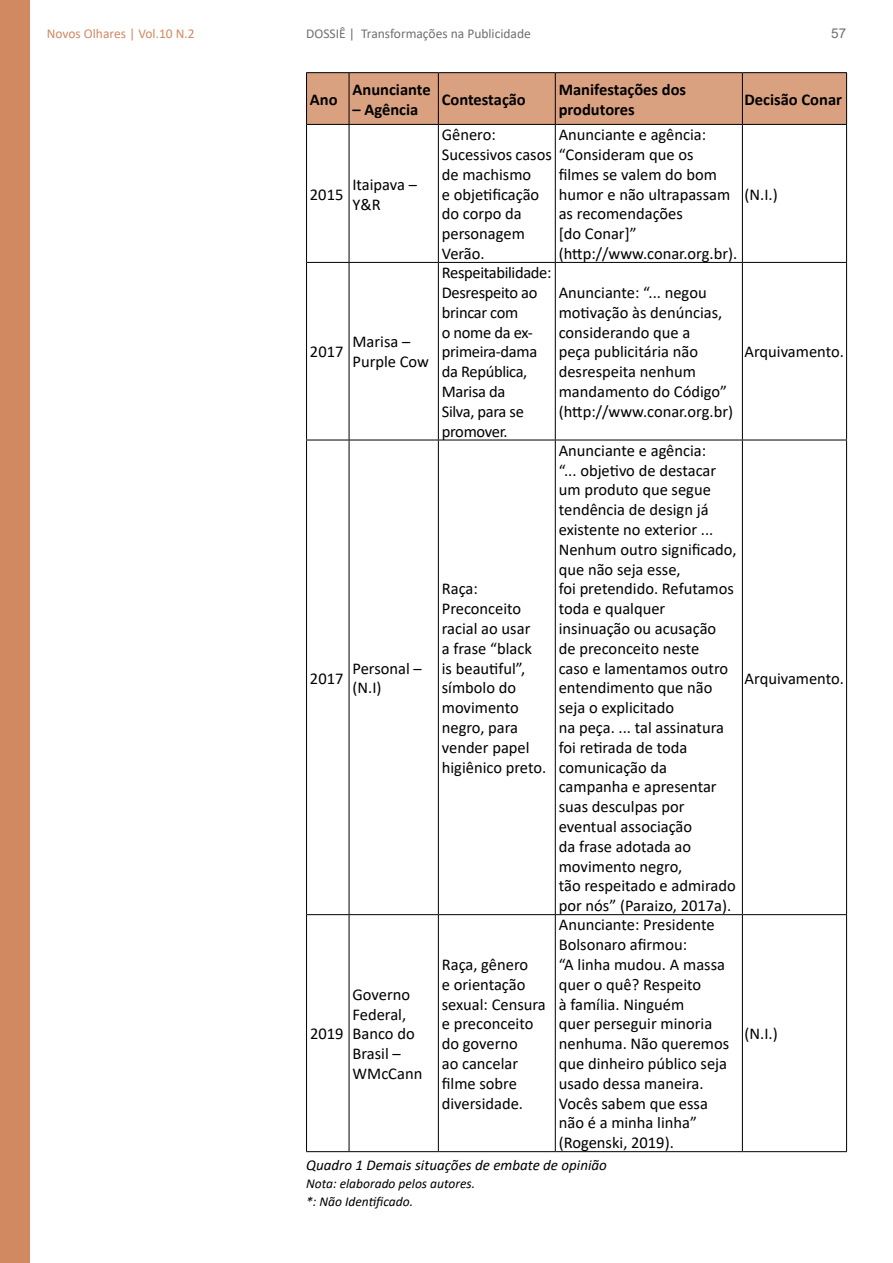
<style>
.page{position:relative;width:893px;height:1263px;background:#fff}
.page>*{position:absolute;margin:0;border:0;box-sizing:border-box;transform-origin:0 0}
.t1{font:16.5px/19.8px "Calibri";color:#000}
.t2{font:16.5px/19.8px "Calibri";letter-spacing:-.02em;color:#000}
.t3{font:700 16.5px/19.8px "Calibri";color:#000}
.t4{font:italic 15px "Calibri";color:#000}
.t5{font:italic 13.5px/18px "Calibri";color:#000}
.t6{font:13.5px "Calibri";color:#6e6f71}
.t7{font:13.5px "Calibri";color:#d18962}
.t8{font:13.5px "Arial";color:#706f6f}
</style>
<div class="page">
<div style="left:0;top:0;width:30px;height:1263px;background:#d18962"></div>
<div style="left:307px;top:73px;width:539px;height:51px;background:#daa181"></div>
<hr style="left:349px;top:73px;width:1px;height:51px;background:#000">
<hr style="left:438px;top:73px;width:1px;height:51px;background:#000">
<hr style="left:555px;top:73px;width:1px;height:51px;background:#000">
<hr style="left:742px;top:73px;width:1px;height:51px;background:#000">
<hr style="left:306px;top:125px;width:1px;height:137px;background:#000">
<hr style="left:349px;top:125px;width:1px;height:137px;background:#000">
<hr style="left:438px;top:125px;width:1px;height:137px;background:#000">
<hr style="left:555px;top:125px;width:1px;height:137px;background:#000">
<hr style="left:742px;top:125px;width:1px;height:137px;background:#000">
<hr style="left:846px;top:125px;width:1px;height:137px;background:#000">
<hr style="left:306px;top:262px;width:43px;height:1px;background:#000">
<hr style="left:306px;top:263px;width:1px;height:177px;background:#000">
<hr style="left:349px;top:262px;width:89px;height:1px;background:#000">
<hr style="left:349px;top:263px;width:1px;height:177px;background:#000">
<hr style="left:438px;top:262px;width:117px;height:1px;background:#000">
<hr style="left:438px;top:263px;width:1px;height:177px;background:#000">
<hr style="left:555px;top:262px;width:187px;height:1px;background:#000">
<hr style="left:555px;top:263px;width:1px;height:177px;background:#000">
<hr style="left:742px;top:262px;width:105px;height:1px;background:#000">
<hr style="left:742px;top:263px;width:1px;height:177px;background:#000">
<hr style="left:846px;top:263px;width:1px;height:177px;background:#000">
<hr style="left:306px;top:440px;width:43px;height:1px;background:#000">
<hr style="left:306px;top:440px;width:1px;height:474px;background:#000">
<hr style="left:349px;top:440px;width:89px;height:1px;background:#000">
<hr style="left:349px;top:440px;width:1px;height:474px;background:#000">
<hr style="left:438px;top:440px;width:117px;height:1px;background:#000">
<hr style="left:438px;top:440px;width:1px;height:474px;background:#000">
<hr style="left:555px;top:440px;width:187px;height:1px;background:#000">
<hr style="left:555px;top:440px;width:1px;height:474px;background:#000">
<hr style="left:742px;top:440px;width:105px;height:1px;background:#000">
<hr style="left:742px;top:440px;width:1px;height:474px;background:#000">
<hr style="left:846px;top:440px;width:1px;height:474px;background:#000">
<hr style="left:306px;top:914px;width:43px;height:1px;background:#000">
<hr style="left:306px;top:915px;width:1px;height:236px;background:#000">
<hr style="left:349px;top:914px;width:89px;height:1px;background:#000">
<hr style="left:349px;top:915px;width:1px;height:236px;background:#000">
<hr style="left:438px;top:914px;width:117px;height:1px;background:#000">
<hr style="left:438px;top:915px;width:1px;height:236px;background:#000">
<hr style="left:555px;top:914px;width:187px;height:1px;background:#000">
<hr style="left:555px;top:915px;width:1px;height:236px;background:#000">
<hr style="left:742px;top:914px;width:105px;height:1px;background:#000">
<hr style="left:742px;top:915px;width:1px;height:236px;background:#000">
<hr style="left:846px;top:915px;width:1px;height:236px;background:#000">
<hr style="left:306px;top:1151px;width:43px;height:1px;background:#000">
<hr style="left:349px;top:1151px;width:89px;height:1px;background:#000">
<hr style="left:438px;top:1151px;width:117px;height:1px;background:#000">
<hr style="left:555px;top:1151px;width:187px;height:1px;background:#000">
<hr style="left:742px;top:1151px;width:105px;height:1px;background:#000">
<hr style="left:306px;top:72px;width:43px;height:1px;background:#000">
<hr style="left:306px;top:73px;width:1px;height:51px;background:#000">
<hr style="left:349px;top:72px;width:89px;height:1px;background:#000">
<hr style="left:438px;top:72px;width:117px;height:1px;background:#000">
<hr style="left:555px;top:72px;width:187px;height:1px;background:#000">
<hr style="left:742px;top:72px;width:105px;height:1px;background:#000">
<hr style="left:846px;top:73px;width:1px;height:51px;background:#000">
<hr style="left:306px;top:124px;width:43px;height:1px;background:#000">
<hr style="left:349px;top:124px;width:89px;height:1px;background:#000">
<hr style="left:438px;top:124px;width:117px;height:1px;background:#000">
<hr style="left:555px;top:124px;width:187px;height:1px;background:#000">
<hr style="left:742px;top:124px;width:105px;height:1px;background:#000">
<p class="t7" style="left:47px;top:24px;width:150px">Novos Olhares | Vol.10 N.2</p>
<p class="t6" style="left:306px;top:24px;width:226px">DOSSIÊ | Transformações na Publicidade</p>
<p class="t8" style="left:831px;top:24px;width:17px">57</p>
<p class="t3" style="left:310px;top:89px;width:29px">Ano</p>
<p class="t3" style="left:352px;top:79px;width:80px">Anunciante</p>
<p class="t3" style="left:352px;top:99px;width:67px">– Agência</p>
<p class="t1" style="left:310px;top:184px;width:35px">2015</p>
<p class="t1" style="left:352px;top:174px;width:66px">Itaipava –<br>Y&amp;R</p>
<p class="t1" style="left:310px;top:342px;width:35px">2017</p>
<p class="t1" style="left:352px;top:332px;width:78px">Marisa –<br>Purple Cow</p>
<p class="t1" style="left:310px;top:668px;width:35px">2017</p>
<p class="t1" style="left:352px;top:658px;width:71px">Personal – (N.I)</p>
<p class="t1" style="left:310px;top:1023px;width:35px">2019</p>
<p class="t1" style="left:353px;top:984px;width:71px">Governo<br>Federal,<br>Banco do<br>Brasil –<br>WMcCann</p>
<p class="t3" style="left:442px;top:89px;width:86px">Contestação</p>
<p class="t3" style="left:559px;top:79px;width:129px">Manifestações dos produtores</p>
<p class="t3" style="left:744px;top:89px;width:99px">Decisão Conar</p>
<p class="t1" style="left:442px;top:124px;width:253px">Gênero:<br>Sucessivos casos “Consideram que os de machismo<br>e objetificação<br>do corpo da<br>personagem<br>Verão.</p>
<p class="t1" style="left:559px;top:124px;width:149px">Anunciante e agência:</p>
<p class="t1" style="left:559px;top:164px;width:180px">filmes se valem do bom humor e não ultrapassam as recomendações<br>[do Conar]” (http://www.conar.org.br).</p>
<p class="t2" style="left:442px;top:262px;width:111px">Respeitabilidade:<br>Desrespeito ao brincar com<br>o nome da ex&shy;primeira-dama da República,<br>Marisa da<br>Silva, para se promover.</p>
<p class="t1" style="left:442px;top:579px;width:106px">Raça:<br>Preconceito racial ao usar<br>a frase “black<br>is beautiful”, símbolo do movimento negro, para vender papel higiênico preto.</p>
<p class="t1" style="left:442px;top:954px;width:106px">Raça, gênero<br>e orientação sexual: Censura e preconceito do governo<br>ao cancelar filme sobre diversidade.</p>
<p class="t1" style="left:559px;top:282px;width:176px">Anunciante: “... negou motivação às denúncias, considerando que a<br>peça publicitária não desrespeita nenhum mandamento do Código” (http://www.conar.org.br)</p>
<p class="t1" style="left:559px;top:440px;width:179px">Anunciante e agência:<br>“... objetivo de destacar um produto que segue tendência de design já existente no exterior ...<br>Nenhum outro significado, que não seja esse,<br>foi pretendido. Refutamos toda e qualquer insinuação ou acusação de preconceito neste<br>caso e lamentamos outro entendimento que não seja o explicitado<br>na peça. ... tal assinatura foi retirada de toda comunicação da campanha e apresentar suas desculpas por eventual associação<br>da frase adotada ao movimento negro,<br>tão respeitado e admirado por nós” (Paraizo, 2017a).</p>
<p class="t1" style="left:559px;top:915px;width:172px">Anunciante: Presidente<br>Bolsonaro afirmou:<br>“A linha mudou. A massa quer o quê? Respeito<br>à família. Ninguém<br>quer perseguir minoria nenhuma. Não queremos que dinheiro público seja usado dessa maneira.<br>Vocês sabem que essa não é a minha linha” (Rogenski, 2019).</p>
<p class="t1" style="left:744px;top:184px;width:35px">(N.I.)</p>
<p class="t1" style="left:745px;top:342px;width:101px">Arquivamento.</p>
<p class="t1" style="left:745px;top:668px;width:101px">Arquivamento.</p>
<p class="t1" style="left:745px;top:1023px;width:35px">(N.I.)</p>
<p class="t4" style="left:306px;top:1155px;width:302px">Quadro 1 Demais situações de embate de opinião</p>
<p class="t5" style="left:306px;top:1174px;width:171px">Nota: elaborado pelos autores. *: Não Identificado.</p>
</div>
